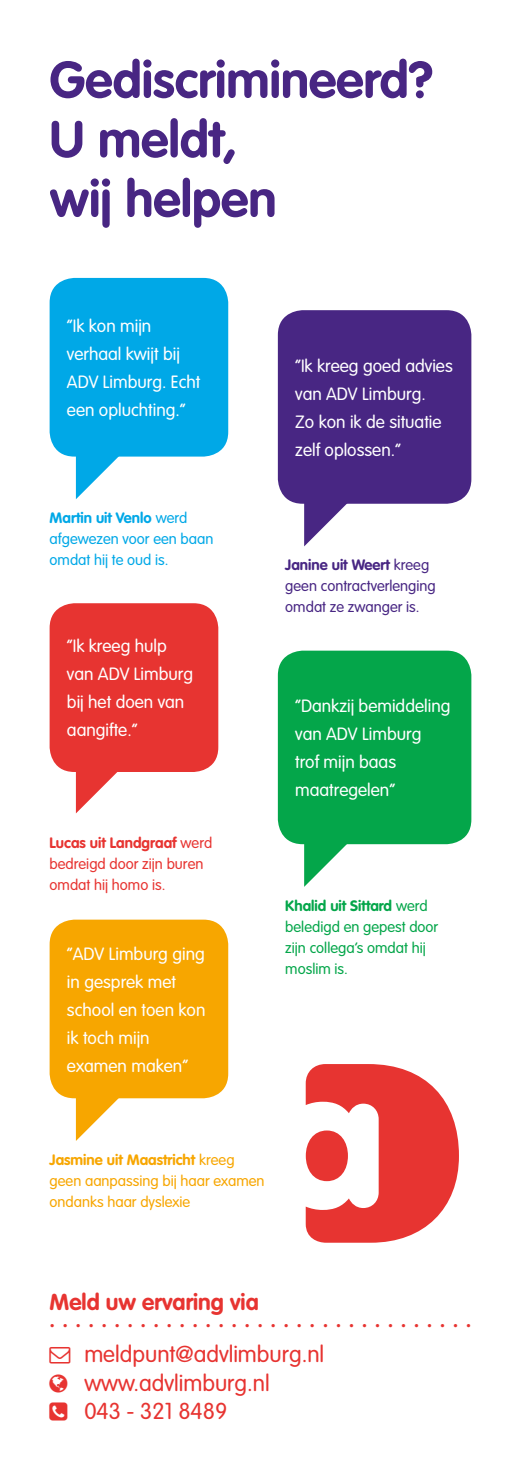
<style>
.page{position:relative;width:521px;height:1474px;background:#fff}
.page>*{position:absolute;margin:0;border:0;box-sizing:border-box;transform-origin:0 0}
.t1{font:700 50.75px/59.5px "VAG Rounded";color:#482683}
.t2{font:300 22.75px/28px "VAG Rounded";color:#e73431}
.t3{font:700 22.75px "VAG Rounded";color:#e73431}
.t4{font:700 21px "VAG Rounded";color:#e73431}
.t5{font:300 17.5px/28px "VAG Rounded";color:#fff}
.t6{font:300 14.88px/21px "VAG Rounded";color:#f7a600}
.t7{font:300 14.88px/21px "VAG Rounded";color:#04a64a}
.t8{font:300 14.88px/21px "VAG Rounded";color:#482683}
.t9{font:300 14.88px/21px "VAG Rounded";color:#e73431}
.t10{font:300 14.88px/21px "VAG Rounded";color:#00a8e7}
.s1{font-weight:700}
</style>
<div class="page">
<svg style="left:76px;top:456px;width:85px;height:43px"></svg>
<svg style="left:76px;top:772px;width:42px;height:41px"></svg>
<svg style="left:76px;top:1098px;width:85px;height:42px"></svg>
<svg style="left:304px;top:844px;width:85px;height:42px"></svg>
<svg style="left:304px;top:504px;width:43px;height:42px"></svg>
<div style="left:50px;top:278px;width:178px;height:178px;background:#00a8e7;border-radius:25px"></div>
<div style="left:50px;top:603px;width:168px;height:169px;background:#e73431;border-radius:25px"></div>
<div style="left:50px;top:919px;width:178px;height:179px;background:#f7a600;border-radius:25px"></div>
<div style="left:278px;top:650px;width:193px;height:194px;background:#04a64a;border-radius:25px"></div>
<div style="left:278px;top:310px;width:193px;height:194px;background:#482683;border-radius:25px"></div>
<svg style="left:306px;top:1064px;width:153px;height:178px"></svg>
<div style="left:306px;top:1130px;width:42px;height:51px;background:#e73431;border-radius:50%"></div>
<h1 class="t1" style="left:50px;top:52px;width:385px">Gediscrimineerd?<br>U meldt,<br>wij helpen</h1>
<p class="t5" style="left:67px;top:312px;width:135px">“Ik kon mijn verhaal kwijt bij<br>ADV Limburg. Echt een opluchting.”</p>
<p class="t10" style="left:50px;top:508px;width:165px"><span class="s1">Martin uit Venlo</span> werd afgewezen voor een baan omdat hij te oud is.</p>
<p class="t5" style="left:67px;top:632px;width:128px">“Ik kreeg hulp van ADV Limburg bij het doen van aangifte.”</p>
<p class="t9" style="left:50px;top:833px;width:164px"><span class="s1">Lucas uit Landgraaf</span> werd bedreigd door zijn buren omdat hij homo is.</p>
<p class="t5" style="left:67px;top:940px;width:140px">“ADV Limburg ging in gesprek met school en toen kon ik toch mijn examen maken”</p>
<p class="t5" style="left:295px;top:352px;width:159px">“Ik kreeg goed advies van ADV Limburg.<br>Zo kon ik de situatie zelf oplossen.”</p>
<p class="t8" style="left:285px;top:555px;width:152px"><span class="s1">Janine uit Weert</span> kreeg geen contractverlenging omdat ze zwanger is.</p>
<p class="t5" style="left:295px;top:692px;width:157px">“Dankzij bemiddeling van ADV Limburg<br>trof mijn baas maatregelen”</p>
<p class="t7" style="left:285px;top:895px;width:154px"><span class="s1">Khalid uit Sittard</span> werd beledigd en gepest door zijn collega’s omdat hij moslim is.</p>
<p class="t6" style="left:50px;top:1149px;width:216px"><span class="s1">Jasmine uit Maastricht</span> kreeg geen aanpassing bij haar examen ondanks haar dyslexie</p>
<h2 class="t3" style="left:50px;top:1288px;width:211px">Meld uw ervaring via</h2>
<p class="t4" style="left:50px;top:1307px;width:423px">. . . . . . . . . . . . . . . . . . . . . . . . . . . . . . . . .</p>
<h2 class="t2" style="left:84px;top:1341px;width:241px">meldpunt@advlimburg.nl www.advlimburg.nl<br>043 - 321 8489</h2>
</div>
